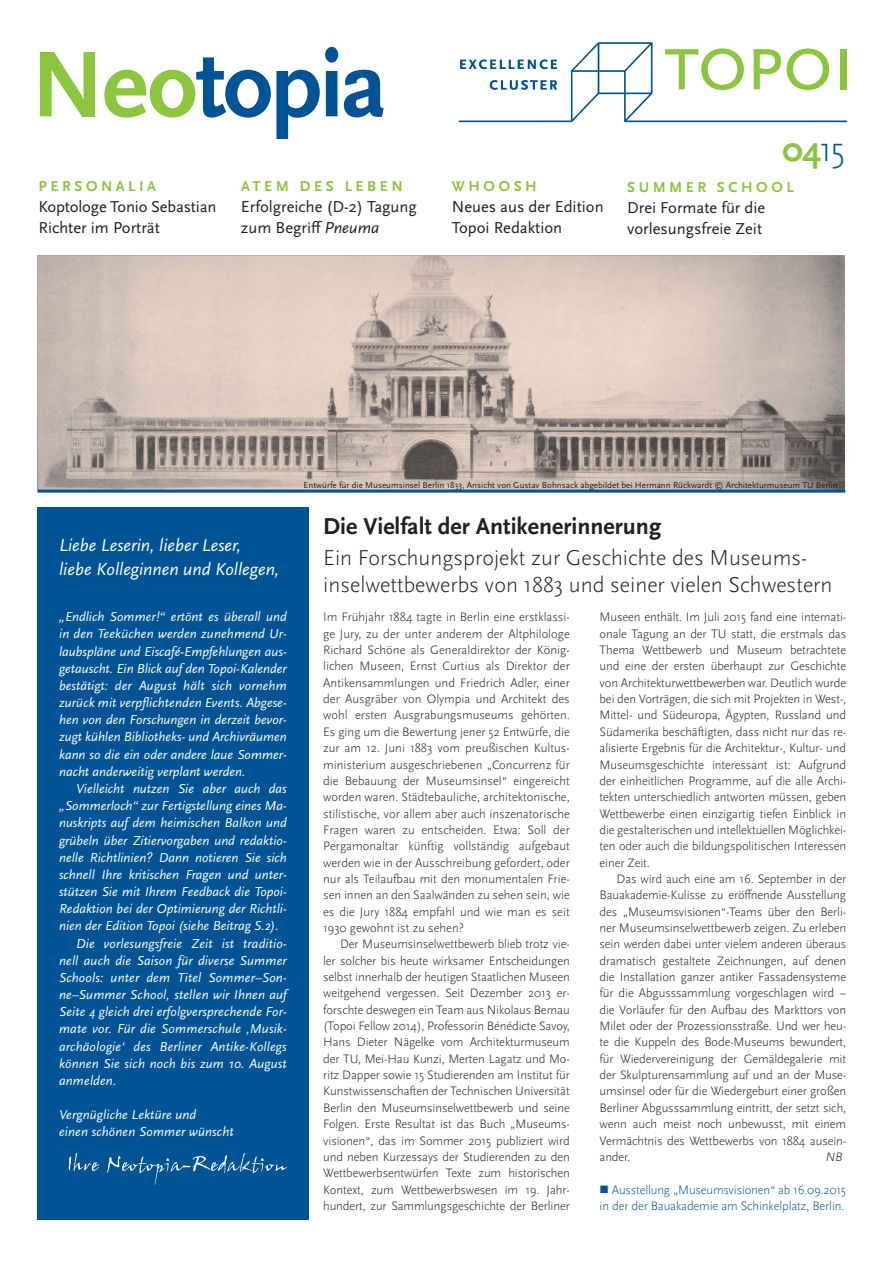
<style>
.page{position:relative;width:893px;height:1263px;background:#fff}
.page>*{position:absolute;margin:0;border:0;box-sizing:border-box;transform-origin:0 0}
.t1{font:700 97.5px "Scala Sans OT";letter-spacing:-.03em;color:#005495}
.t2{font:700 36px "Scala Sans OT";color:#8bc63e}
.t3{font:700 24px "Scala Sans OT";color:#231f20}
.t4{font:300 22.5px/27px "Scala Sans OT";color:#231f20}
.t5{font:italic 18px/24px "Scala Sans OT";color:#fff}
.t6{font:16.5px/21px "Scala Sans OT";color:#231f20}
.t7{font:700 15px "Scala Sans OT";letter-spacing:.235em;color:#8bc63e}
.t8{font:italic 13.5px/17.1px "Scala Sans OT";color:#fff;text-align:justify}
.t9{font:300 12.75px/16.4px "Scala Sans OT";letter-spacing:-.01em;color:#231f20;text-align:justify}
.t10{font:300 12.75px/16.4px "Scala Sans OT";letter-spacing:-.01em;color:#005495}
.t11{font:italic 300 12.75px "Scala Sans OT";color:#231f20}
.t12{font:9px "Scala Sans OT";color:#231f20}
.s1{color:#8bc63e}
.s2{font-style:italic}
.s3{font-weight:300;color:#005495}
</style>
<div class="page">
<svg style="left:459px;top:42px;width:388px;height:80px"></svg>
<div style="left:38px;top:507px;width:271px;height:712px;background:#005495"></div>
<svg style="left:69px;top:1153px;width:218px;height:32px"></svg>
<img style="left:38px;top:255px;width:807px;height:235px">
<hr style="left:38px;top:490px;width:807px;height:3px;background:#005495">
<h1 class="t1" style="left:31px;top:30px;width:358px"><span class="s1">Neo</span>topia</h1>
<p class="t7" style="left:38px;top:178px;width:119px">PERSONALIA</p>
<p class="t6" style="left:38px;top:197px;width:180px">Koptologe Tonio Sebastian<br>Richter im Porträt</p>
<p class="t7" style="left:241px;top:178px;width:163px">ATEM DES LEBEN</p>
<p class="t6" style="left:241px;top:197px;width:177px">Erfolgreiche (D-2) Tagung zum Begriff <span class="s2">Pneuma</span></p>
<p class="t7" style="left:452px;top:178px;width:86px">WHOOSH</p>
<p class="t6" style="left:452px;top:196px;width:153px">Neues aus der Edition<br>Topoi Redaktion</p>
<h2 class="t2" style="left:782px;top:129px;width:64px">04<span class="s3">15</span></h2>
<p class="t7" style="left:627px;top:179px;width:168px">SUMMER SCHOOL</p>
<p class="t6" style="left:627px;top:198px;width:140px">Drei Formate für die vorlesungsfreie Zeit</p>
<h3 class="t5" style="left:59px;top:533px;width:222px">Liebe Leserin, lieber Leser,<br>liebe Kolleginnen und Kollegen,</h3>
<p class="t8" style="left:59px;top:608px;width:229px">„Endlich Sommer!“ ertönt es überall und in den Teeküchen werden zunehmend Ur&shy;laubspläne und Eiscafé-Empfehlungen aus&shy;getauscht. Ein Blick auf den Topoi-Kalender bestätigt: der August hält sich vornehm zurück mit verpflichtenden Events. Abgese&shy;hen von den Forschungen in derzeit bevor&shy;zugt kühlen Bibliotheks- und Archivräumen kann so die ein oder andere laue Sommer&shy;nacht anderweitig verplant werden.</p>
<p class="t8" style="left:76px;top:780px;width:212px">Vielleicht nutzen Sie aber auch das</p>
<p class="t8" style="left:59px;top:797px;width:229px">„Sommerloch“ zur Fertigstellung eines Ma-</p>
<p class="t8" style="left:59px;top:815px;width:229px">nuskripts auf dem heimischen Balkon und</p>
<p class="t8" style="left:59px;top:832px;width:229px">grübeln über Zitiervorgaben und redaktio-</p>
<p class="t8" style="left:59px;top:849px;width:229px">nelle Richtlinien? Dann notieren Sie sich</p>
<p class="t8" style="left:59px;top:866px;width:229px">schnell Ihre kritischen Fragen und unter-</p>
<p class="t8" style="left:59px;top:883px;width:229px">stützen Sie mit Ihrem Feedback die Topoi-</p>
<p class="t8" style="left:59px;top:900px;width:229px">Redaktion bei der Optimierung der Richtli-</p>
<p class="t8" style="left:59px;top:918px;width:221px">nien der Edition Topoi (siehe Beitrag S.2).</p>
<p class="t8" style="left:76px;top:935px;width:212px">Die vorlesungsfreie Zeit ist traditio-</p>
<p class="t8" style="left:59px;top:952px;width:229px">nell auch die Saison für diverse Summer</p>
<p class="t8" style="left:59px;top:969px;width:229px">Schools: unter dem Titel Sommer–Son-</p>
<p class="t8" style="left:59px;top:986px;width:229px">ne–Summer School, stellen wir Ihnen auf</p>
<p class="t8" style="left:59px;top:1003px;width:229px">Seite 4 gleich drei erfolgversprechende For-</p>
<p class="t8" style="left:59px;top:1021px;width:228px">mate vor. Für die Sommerschule ‚Musik-</p>
<p class="t8" style="left:59px;top:1038px;width:229px">archäologie‘ des Berliner Antike-Kollegs</p>
<p class="t8" style="left:59px;top:1055px;width:229px">können Sie sich noch bis zum 10. August</p>
<p class="t8" style="left:59px;top:1072px;width:59px">anmelden.</p>
<p class="t8" style="left:59px;top:1106px;width:176px">Vergnügliche Lektüre und<br>einen schönen Sommer wünscht</p>
<p class="t12" style="left:304px;top:481px;width:536px">Entwürfe für die Museumsinsel Berlin 1833, Ansicht von Gustav Bohnsack abgebildet bei Hermann Rückwardt © Architekturmuseum TU Berlin</p>
<h3 class="t3" style="left:323px;top:512px;width:339px">Die Vielfalt der Antikenerinnerung</h3>
<h3 class="t4" style="left:323px;top:544px;width:511px">Ein Forschungsprojekt zur Geschichte des Museums&shy;inselwettbewerbs von 1883 und seiner vielen Schwestern</h3>
<p class="t9" style="left:600px;top:609px;width:248px">Museen enthält. Im Juli 2015 fand eine internati&shy;onale Tagung an der TU statt, die erstmals das Thema Wettbewerb und Museum betrachtete und eine der ersten überhaupt zur Geschichte von Architekturwettbewerben war. Deutlich wurde bei den Vorträgen, die sich mit Projekten in West‑, Mittel- und Südeuropa, Ägypten, Russland und Südamerika beschäftigten, dass nicht nur das re&shy;alisierte Ergebnis für die Architektur-, Kultur- und Museumsgeschichte interessant ist: Aufgrund der einheitlichen Programme, auf die alle Archi&shy;tekten unterschiedlich antworten müssen, geben Wettbewerbe einen einzigartig tiefen Einblick in die gestalterischen und intellektuellen Möglichkei&shy;ten oder auch die bildungspolitischen Interessen einer Zeit.</p>
<p class="t9" style="left:600px;top:871px;width:248px;text-indent:17px">Das wird auch eine am 16. September in der Bauakademie-Kulisse zu eröffnende Ausstellung des „Museumsvisionen“-Teams über den Berli&shy;ner Museumsinselwettbewerb zeigen. Zu erleben sein werden dabei unter vielem anderen überaus dramatisch gestaltete Zeichnungen, auf denen die Installation ganzer antiker Fassadensysteme für die Abgusssammlung vorgeschlagen wird – die Vorläufer für den Aufbau des Markttors von Milet oder der Prozessionsstraße. Und wer heu&shy;te die Kuppeln des Bode-Museums bewundert, für Wiedervereinigung der Gemäldegalerie mit der Skulpturensammlung auf und an der Muse&shy;umsinsel oder für die Wiedergeburt einer großen Berliner Abgusssammlung eintritt, der setzt sich, wenn auch meist noch unbewusst, mit einem Vermächtnis des Wettbewerbs von 1884 ausein&shy;ander.</p>
<p class="t9" style="left:323px;top:609px;width:248px">Im Frühjahr 1884 tagte in Berlin eine erstklassi&shy;ge Jury, zu der unter anderem der Altphilologe Richard Schöne als Generaldirektor der König&shy;lichen Museen, Ernst Curtius als Direktor der Antikensammlungen und Friedrich Adler, einer der Ausgräber von Olympia und Architekt des wohl ersten Ausgrabungsmuseums gehörten.<br>Es ging um die Bewertung jener 52 Entwürfe, die zur am 12. Juni 1883 vom preußischen Kultus&shy;ministerium ausgeschriebenen „Concurrenz für die Bebauung der Museumsinsel“ eingereicht worden waren. Städtebauliche, architektonische, stilistische, vor allem aber auch inszenatorische Fragen waren zu entscheiden. Etwa: Soll der Pergamonaltar künftig vollständig aufgebaut werden wie in der Ausschreibung gefordert, oder nur als Teilaufbau mit den monumentalen Frie&shy;sen innen an den Saalwänden zu sehen sein, wie es die Jury 1884 empfahl und wie man es seit 1930 gewohnt ist zu sehen?</p>
<p class="t9" style="left:323px;top:936px;width:248px;text-indent:17px">Der Museumsinselwettbewerb blieb trotz vie&shy;ler solcher bis heute wirksamer Entscheidungen selbst innerhalb der heutigen Staatlichen Museen weitgehend vergessen. Seit Dezember 2013 er&shy;forschte deswegen ein Team aus Nikolaus Bernau (Topoi Fellow 2014), Professorin Bénédicte Savoy, Hans Dieter Nägelke vom Architekturmuseum der TU, Mei-Hau Kunzi, Merten Lagatz und Mo&shy;ritz Dapper sowie 15 Studierenden am Institut für Kunstwissenschaften der Technischen Universität Berlin den Museumsinselwettbewerb und seine Folgen. Erste Resultat ist das Buch „Museums&shy;visionen“, das im Sommer 2015 publiziert wird und neben Kurzessays der Studierenden zu den Wettbewerbsentwürfen Texte zum historischen Kontext, zum Wettbewerbswesen im 19. Jahr&shy;hundert, zur Sammlungsgeschichte der Berliner</p>
<p class="t11" style="left:826px;top:1150px;width:18px">NB</p>
<p class="t10" style="left:600px;top:1181px;width:248px">■ Ausstellung „Museumsvisionen“ ab 16.09.2015 in der der Bauakademie am Schinkelplatz, Berlin.</p>
</div>
